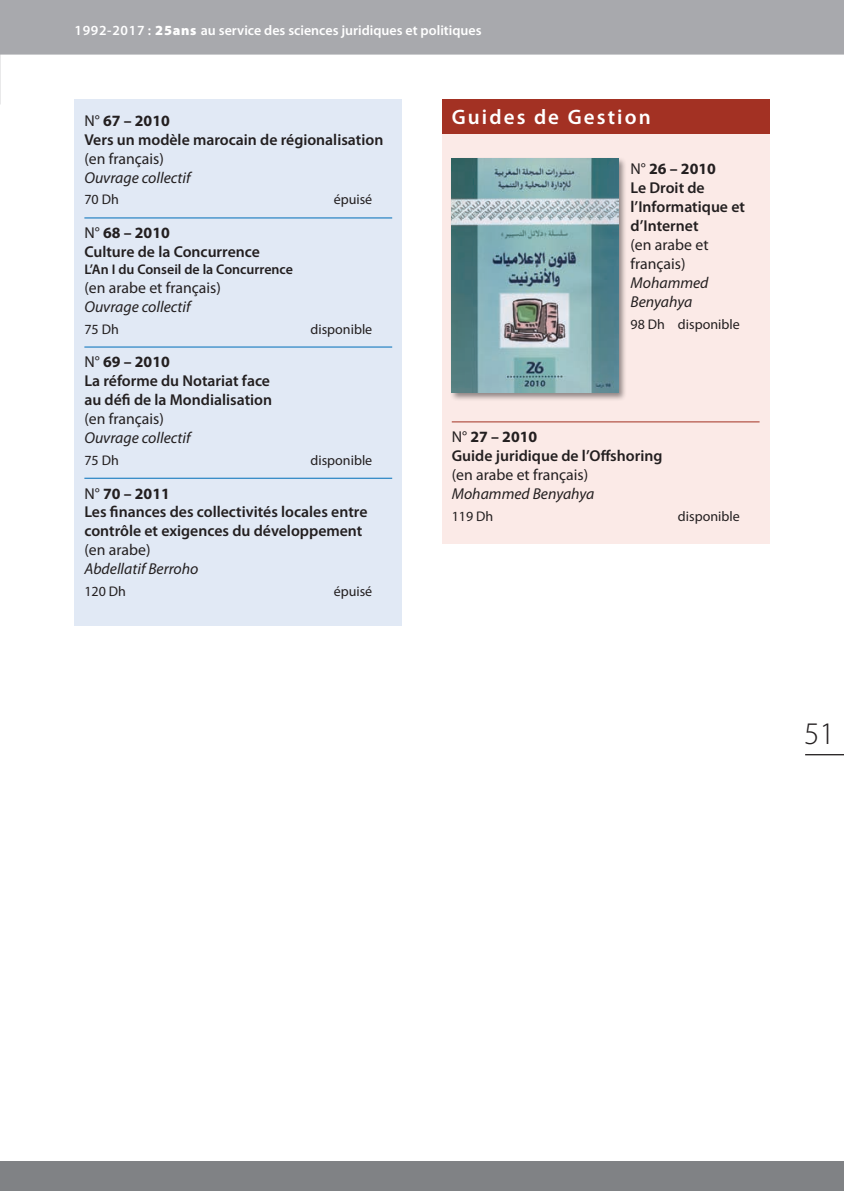
<style>
.page{position:relative;width:844px;height:1191px;background:#fff}
.page>*{position:absolute;margin:0;border:0;box-sizing:border-box;transform-origin:0 0}
.t1{font:300 31.5px "Myriad Pro";color:#231f20}
.t2{font:600 21px "Myriad Pro";letter-spacing:.1em;color:#fff}
.Titre_de_l_ouvrage{font:600 15.75px/18.9px "Myriad Pro";color:#231f20}
.Auteur{font:italic 15.75px/18.9px "Myriad Pro";color:#231f20}
.Langue{font:15.75px "Myriad Pro";color:#231f20}
.Texte_courant{font:15.75px/18.9px "Myriad Pro";color:#231f20}
.Numéro_TA{font:700 15.75px "Myriad Pro";color:#231f20}
.Numéro_GG{font:700 15.75px "Myriad Pro";color:#231f20}
.Prix{font:14px "Myriad Pro";color:#231f20}
.t3{font:600 14px "Myriad Pro";color:#fff}
.Titre_de_l_ouvrage-2{font:600 14px "Myriad Pro";color:#231f20}
.s1{font-weight:900}
.s2{font-weight:400}
</style>
<div class="page">
<div style="left:0;top:1161px;width:843px;height:30px;background:#808285"></div>
<hr style="left:804px;top:754px;width:39px;height:1px;background:#231f20">
<div style="left:0;top:0;width:843px;height:55px;background:#a8a9ad"></div>
<div style="left:74px;top:99px;width:328px;height:526px;background:#e1e9f5"></div>
<hr style="left:84px;top:217px;width:308px;height:1px;background:#006eb9">
<hr style="left:84px;top:346px;width:308px;height:1px;background:#006eb9">
<hr style="left:84px;top:478px;width:308px;height:1px;background:#006eb9">
<div style="left:441px;top:99px;width:328px;height:35px;background:#a33123"></div>
<div style="left:441px;top:134px;width:328px;height:409px;background:#fbeae7"></div>
<hr style="left:451px;top:421px;width:308px;height:1px;background:#a33123">
<div style="left:449px;top:157px;width:177px;height:244px;background:#231f20;opacity:.5"></div>
<img style="left:451px;top:159px;width:167px;height:233px">
<p class="t3" style="left:74px;top:23px;width:408px">1992-2017 : <span class="s1">25ans</span> au service des sciences juridiques et politiques</p>
<p class="Numéro_TA" style="left:84px;top:112px;width:87px"><span class="s2">N°</span> 67 – 2010</p>
<p class="Titre_de_l_ouvrage" style="left:84px;top:130px;width:300px">Vers un modèle marocain de régionalisation</p>
<p class="Langue" style="left:84px;top:150px;width:81px">(en français)</p>
<p class="Auteur" style="left:84px;top:168px;width:108px">Ouvrage collectif</p>
<p class="Prix" style="left:84px;top:192px;width:36px">70 Dh</p>
<p class="Prix" style="left:334px;top:192px;width:40px">épuisé</p>
<p class="Numéro_TA" style="left:84px;top:224px;width:87px"><span class="s2">N°</span> 68 – 2010</p>
<p class="Titre_de_l_ouvrage" style="left:84px;top:243px;width:177px">Culture de la Concurrence</p>
<p class="Titre_de_l_ouvrage-2" style="left:84px;top:261px;width:210px">L’An I du Conseil de la Concurrence</p>
<p class="Langue" style="left:84px;top:279px;width:138px">(en arabe et français)</p>
<p class="Auteur" style="left:84px;top:297px;width:108px">Ouvrage collectif</p>
<p class="Prix" style="left:84px;top:321px;width:36px">75 Dh</p>
<p class="Prix" style="left:310px;top:321px;width:63px">disponible</p>
<p class="Numéro_TA" style="left:84px;top:353px;width:87px"><span class="s2">N°</span> 69 – 2010</p>
<p class="Titre_de_l_ouvrage" style="left:84px;top:372px;width:189px">La réforme du Notariat face au défi de la Mondialisation</p>
<p class="Langue" style="left:84px;top:410px;width:81px">(en français)</p>
<p class="Auteur" style="left:84px;top:428px;width:108px">Ouvrage collectif</p>
<p class="Prix" style="left:84px;top:452px;width:36px">75 Dh</p>
<p class="Prix" style="left:310px;top:452px;width:63px">disponible</p>
<p class="Numéro_TA" style="left:84px;top:484px;width:87px"><span class="s2">N°</span> 70 – 2011</p>
<p class="Titre_de_l_ouvrage" style="left:84px;top:503px;width:284px">Les finances des collectivités locales entre contrôle et exigences du développement</p>
<p class="Langue" style="left:84px;top:541px;width:68px">(en arabe)</p>
<p class="Auteur" style="left:84px;top:560px;width:115px">Abdellatif Berroho</p>
<p class="Prix" style="left:84px;top:583px;width:43px">120 Dh</p>
<p class="Prix" style="left:334px;top:583px;width:40px">épuisé</p>
<p class="t2" style="left:451px;top:106px;width:200px">Guides de Gestion</p>
<p class="Numéro_GG" style="left:630px;top:160px;width:87px"><span class="s2">N°</span> 26 – 2010</p>
<p class="Titre_de_l_ouvrage" style="left:630px;top:179px;width:116px">Le Droit de l’Informatique et d’Internet</p>
<p class="Texte_courant" style="left:630px;top:236px;width:79px">(en arabe et français)</p>
<p class="Auteur" style="left:630px;top:273px;width:79px">Mohammed<br>Benyahya</p>
<p class="Prix" style="left:630px;top:316px;width:111px">98 Dh disponible</p>
<p class="Numéro_GG" style="left:451px;top:428px;width:87px"><span class="s2">N°</span> 27 – 2010</p>
<p class="Titre_de_l_ouvrage" style="left:451px;top:446px;width:212px">Guide juridique de l’Offshoring</p>
<p class="Texte_courant" style="left:451px;top:465px;width:138px">(en arabe et français)</p>
<p class="Auteur" style="left:451px;top:484px;width:144px">Mohammed Benyahya</p>
<p class="Prix" style="left:451px;top:508px;width:43px">119 Dh</p>
<p class="Prix" style="left:677px;top:508px;width:63px">disponible</p>
<h1 class="t1" style="left:804px;top:716px;width:32px">51</h1>
</div>
